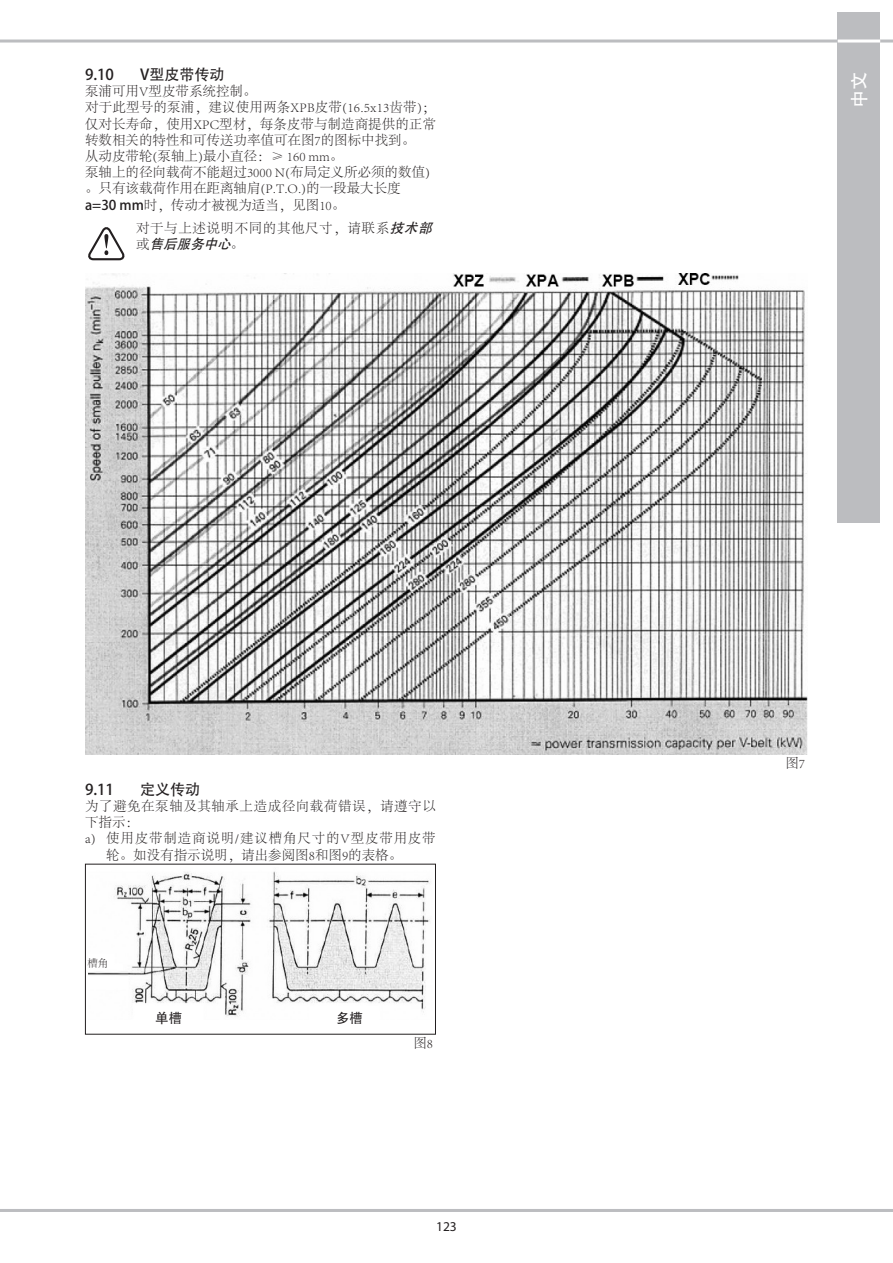
<style>
.page{position:relative;width:893px;height:1263px;background:#fff}
.page>*{position:absolute;margin:0;border:0;box-sizing:border-box;transform-origin:0 0}
.t1{font:18px "Adobe Heiti Std";color:#fff}
.t2{font:15px "Adobe Heiti Std";color:#231f20}
.Corpo{font:300 13.5px/16.2px "Adobe Song Std";color:#231f20;text-align:justify}
.Numerato_-_Bullet{font:300 13.5px/16.2px "Adobe Song Std";letter-spacing:.06em;color:#231f20}
.Corpo-2{font:300 13.5px/16.2px "Adobe Song Std";letter-spacing:.045em;color:#231f20}
.Corpo-3{font:300 13.5px/16.2px "Adobe Song Std";letter-spacing:.04em;color:#231f20}
.t3{font:13.5px "Adobe Heiti Std";color:#231f20}
.t4{font:13.5px "Myriad Pro";color:#231f20}
.t5{font:300 10.5px "Adobe Song Std";color:#231f20}
.s1{font-family:"Adobe Heiti Std";font-weight:400}
.s2{font-family:"Adobe Heiti Std";font-weight:400;font-style:italic}
</style>
<div class="page">
<hr style="left:0;top:40px;width:893px;height:3px;background:#bcbdc0">
<div style="left:838px;top:13px;width:42px;height:510px;background:#bcbdc0"></div>
<hr style="left:838px;top:40px;width:42px;height:3px;background:#fff">
<hr style="left:0;top:1209px;width:893px;height:3px;background:#bcbdc0">
<svg style="left:88px;top:227px;width:36px;height:33px"></svg>
<img style="left:85px;top:273px;width:723px;height:482px">
<img style="left:89px;top:871px;width:341px;height:146px">
<div style="left:85px;top:864px;width:351px;height:170px;border:1px solid #231f20"></div>
<p class="t2" style="left:85px;top:66px;width:30px">9.10</p>
<p class="t2" style="left:140px;top:66px;width:86px">V型皮带传动</p>
<p class="Corpo" style="left:85px;top:84px;width:173px">泵浦可用V型皮带系统控制。</p>
<p class="Corpo" style="left:85px;top:100px;width:352px">对于此型号的泵浦，建议使用两条XPB皮带(16.5x13齿带)；仅对长寿命，使用XPC型材，每条皮带与制造商提供的正常转数相关的特性和可传送功率值可在图7的图标中找到。</p>
<p class="Corpo" style="left:85px;top:149px;width:260px">从动皮带轮(泵轴上)最小直径：≥ 160 mm。</p>
<p class="Corpo" style="left:85px;top:165px;width:347px;text-align:left">泵轴上的径向载荷不能超过3000 N(布局定义所必须的数值)。只有该载荷作用在距离轴肩(P.T.O.)的一段最大长度<span class="s1">a=30 mm</span>时，传动才被视为适当，见图10。</p>
<p class="Corpo-2" style="left:136px;top:221px;width:302px">对于与上述说明不同的其他尺寸，请联系<span class="s2">技术部</span>或<span class="s2">售后服务中心</span>。</p>
<p class="t2" style="left:85px;top:780px;width:30px">9.11</p>
<p class="t2" style="left:140px;top:780px;width:62px">定义传动</p>
<p class="Corpo-3" style="left:85px;top:798px;width:352px">为了避免在泵轴及其轴承上造成径向载荷错误，请遵守以下指示：</p>
<p class="Numerato_-_Bullet" style="left:106px;top:831px;width:331px;text-indent:-21px">a) 使用皮带制造商说明/建议槽角尺寸的V型皮带用皮带轮。如没有指示说明，请出参阅图8和图9的表格。</p>
<p class="t5" style="left:87px;top:958px;width:22px">槽角</p>
<p class="t3" style="left:155px;top:1010px;width:28px">单槽</p>
<p class="t3" style="left:336px;top:1010px;width:28px">多槽</p>
<p class="Corpo" style="left:413px;top:1036px;width:21px">图8</p>
<p class="t4" style="left:436px;top:1218px;width:22px">123</p>
<h1 class="t1" style="left:849px;top:108px;width:37px;rotate:-90deg">中文</h1>
<p class="Corpo" style="left:785px;top:756px;width:21px">图7</p>
</div>
